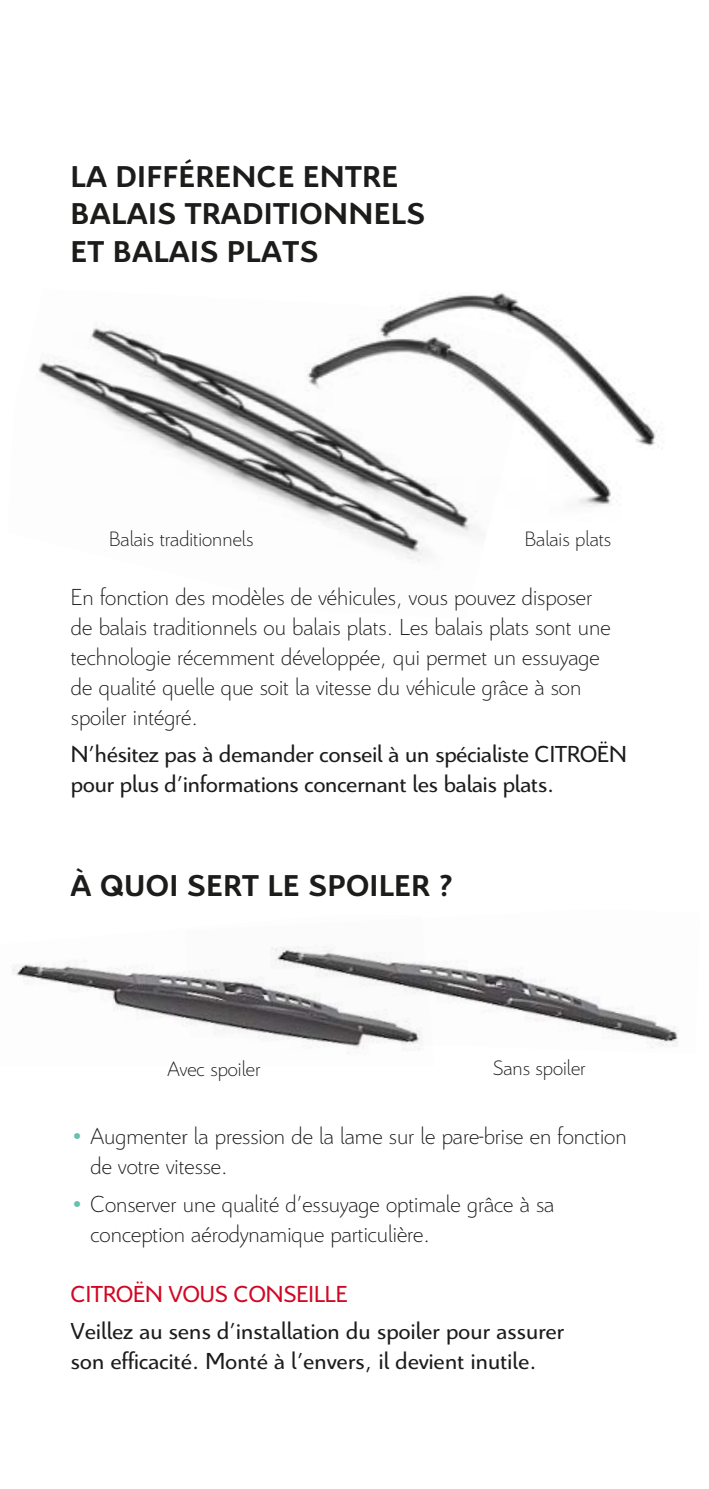
<style>
.page{position:relative;width:709px;height:1489px;background:#fff}
.page>*{position:absolute;margin:0;border:0;box-sizing:border-box;transform-origin:0 0}
.t1{font:700 32.5px/37.5px "Citroen";letter-spacing:.03em;color:#1c1c1b}
.t2{font:300 25px/30px "Citroen";color:#1c1c1b}
.t3{font:25px/30px "Citroen";color:#1c1c1b}
.t4{font:25px "Citroen";color:#d20723}
.t5{font:300 22.5px "Citroen";color:#1c1c1b}
.s1{font-weight:700;color:#69c0b0}
</style>
<div class="page">
<img style="left:38px;top:328px;width:435px;height:234px">
<img style="left:262px;top:292px;width:401px;height:237px">
<img style="left:12px;top:961px;width:173px;height:58px">
<img style="left:185px;top:946px;width:493px;height:104px">
<h1 class="t1" style="left:71px;top:156px;width:355px">LA DIFFÉRENCE ENTRE<br>BALAIS TRADITIONNELS<br>ET BALAIS PLATS</h1>
<p class="t5" style="left:109px;top:523px;width:146px">Balais traditionnels</p>
<p class="t5" style="left:524px;top:523px;width:88px">Balais plats</p>
<p class="t2" style="left:71px;top:580px;width:541px">En fonction des modèles de véhicules, vous pouvez disposer de balais traditionnels ou balais plats. Les balais plats sont une technologie récemment développée, qui permet un essuyage de qualité quelle que soit la vitesse du véhicule grâce à son spoiler intégré.</p>
<p class="t3" style="left:71px;top:738px;width:557px">N’hésitez pas à demander conseil à un spécialiste CITROËN pour plus d’informations concernant les balais plats.</p>
<h1 class="t1" style="left:71px;top:865px;width:384px">À QUOI SERT LE SPOILER ?</h1>
<p class="t5" style="left:167px;top:1052px;width:94px">Avec spoiler</p>
<p class="t5" style="left:493px;top:1051px;width:94px">Sans spoiler</p>
<p class="t2" style="left:90px;top:1119px;width:537px;text-indent:-20px"><span class="s1">•</span> Augmenter la pression de la lame sur le pare-brise en fonction de votre vitesse.</p>
<p class="t2" style="left:90px;top:1187px;width:465px;text-indent:-20px"><span class="s1">•</span> Conserver une qualité d’essuyage optimale grâce à sa conception aérodynamique particulière.</p>
<p class="t4" style="left:71px;top:1276px;width:278px">CITROËN VOUS CONSEILLE</p>
<p class="t3" style="left:71px;top:1314px;width:494px">Veillez au sens d’installation du spoiler pour assurer son efficacité. Monté à l’envers, il devient inutile.</p>
</div>
